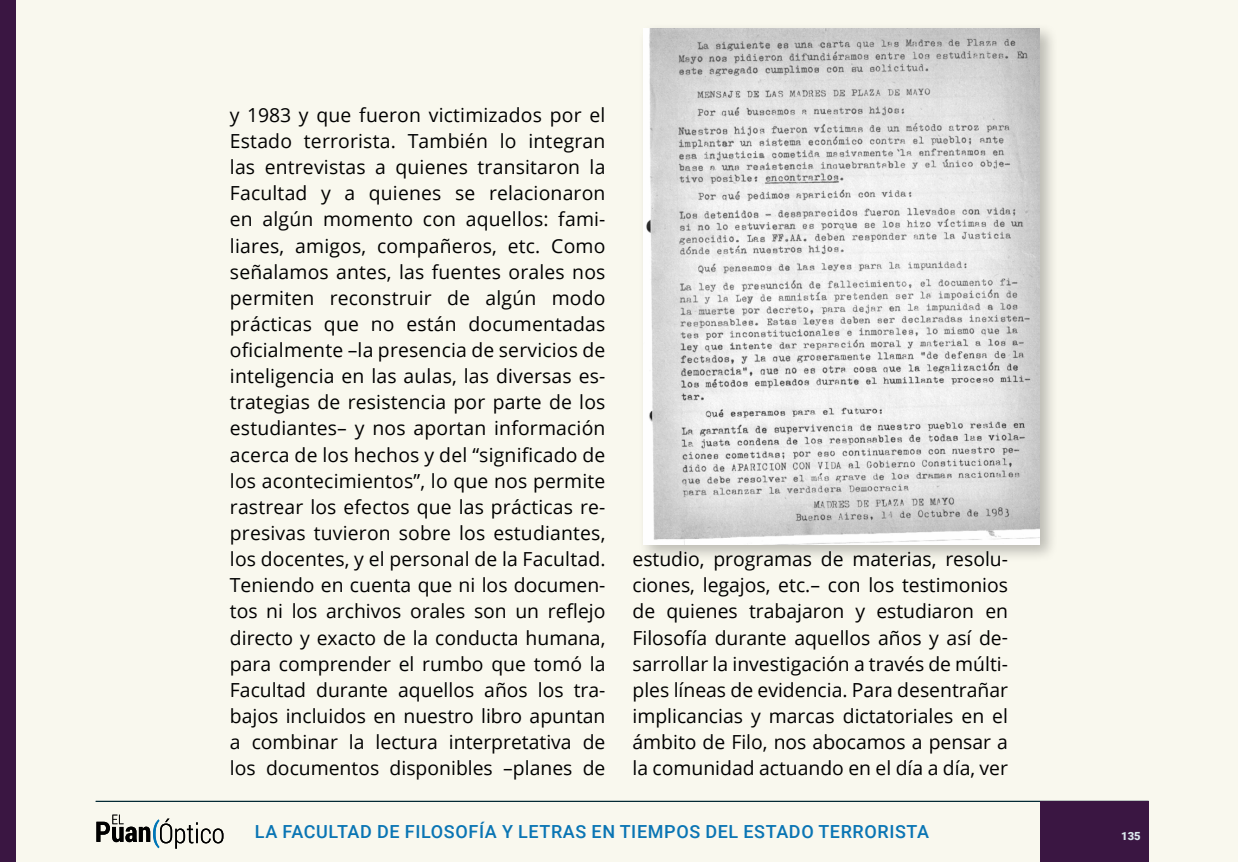
<style>
.page{position:relative;width:1238px;height:862px;background:#fff}
.page>*{position:absolute;margin:0;border:0;box-sizing:border-box;transform-origin:0 0}
.t1{font:19.35px/26.1px "Open Sans";color:#000;text-align:justify}
.t2{font:500 18px "Roboto";letter-spacing:.035em;color:#0a75b4}
.t3{font:900 11.25px "Roboto";color:#dbe9ee}
</style>
<div class="page">
<div style="left:0;top:0;width:1237px;height:861px;background:#f9f8ee"></div>
<hr style="left:96px;top:800px;width:1052px;height:1px;background:#002732">
<svg style="left:96px;top:814px;width:127px;height:34px"></svg>
<div style="left:0;top:0;width:16px;height:861px;background:#3a1642"></div>
<div style="left:1039px;top:800px;width:109px;height:61px;background:#3a1642"></div>
<div style="left:637px;top:23px;width:421px;height:539px;background:#000;opacity:.25"></div>
<img style="left:643px;top:28px;width:396px;height:515px">
<p class="t1" style="left:230px;top:101px;width:377px">y 1983 y que fueron victimizados por el Estado terrorista. También lo integran las entrevistas a quienes transitaron la Facultad y a quienes se relacionaron en algún momento con aquellos: fami&shy;liares, amigos, compañeros, etc. Como señalamos antes, las fuentes orales nos permiten reconstruir de algún modo prácticas que no están documentadas oficialmente –la presencia de servicios de inteligencia en las aulas, las diversas es&shy;trategias de resistencia por parte de los estudiantes– y nos aportan información acerca de los hechos y del “significado de los acontecimientos”, lo que nos permite rastrear los efectos que las prácticas re&shy;presivas tuvieron sobre los estudiantes, los docentes, y el personal de la Facultad.<br>Teniendo en cuenta que ni los documen&shy;tos ni los archivos orales son un reflejo directo y exacto de la conducta humana, para comprender el rumbo que tomó la Facultad durante aquellos años los tra&shy;bajos incluidos en nuestro libro apuntan a combinar la lectura interpretativa de los documentos disponibles –planes de</p>
<p class="t1" style="left:632px;top:545px;width:377px">estudio, programas de materias, resolu&shy;ciones, legajos, etc.– con los testimonios de quienes trabajaron y estudiaron en Filosofía durante aquellos años y así de&shy;sarrollar la investigación a través de múlti&shy;ples líneas de evidencia. Para desentrañar implicancias y marcas dictatoriales en el ámbito de Filo, nos abocamos a pensar a la comunidad actuando en el día a día, ver</p>
<p class="t2" style="left:255px;top:818px;width:675px">LA FACULTAD DE FILOSOFÍA Y LETRAS EN TIEMPOS DEL ESTADO TERRORISTA</p>
<p class="t3" style="left:1121px;top:827px;width:21px">135</p>
</div>
